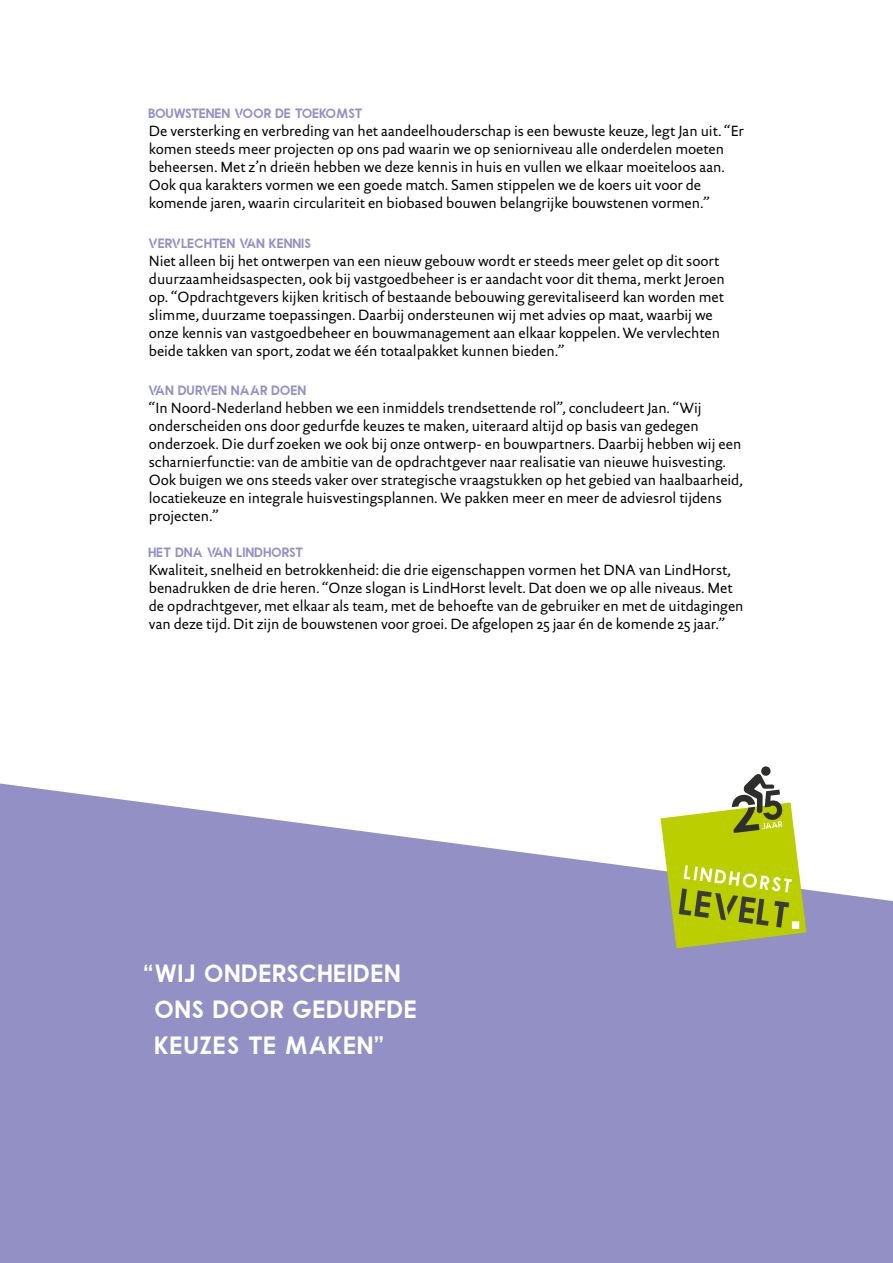
<style>
.page{position:relative;width:893px;height:1263px;background:#fff}
.page>*{position:absolute;margin:0;border:0;box-sizing:border-box;transform-origin:0 0}
.t1{font:700 25.05px/35.7px "Qualy";letter-spacing:.03em;color:#fff}
.t2{font:15px/18px "DTL Documenta Sans ST";letter-spacing:-.005em;color:#000}
.t3{font:700 13.5px "Qualy";color:#9390c6}
</style>
<div class="page">
<svg style="left:0;top:783px;width:893px;height:480px;background:#9d9acb"></svg>
<svg style="left:761px;top:766px;width:10px;height:10px"></svg>
<svg style="left:661px;top:772px;width:145px;height:176px"></svg>
<p class="t3" style="left:149px;top:105px;width:216px">BOUWSTENEN VOOR DE TOEKOMST</p>
<p class="t2" style="left:149px;top:122px;width:597px">De versterking en verbreding van het aandeelhouderschap is een bewuste keuze, legt Jan uit. “Er komen steeds meer projecten op ons pad waarin we op seniorniveau alle onderdelen moeten beheersen. Met z’n drieën hebben we deze kennis in huis en vullen we elkaar moeiteloos aan.<br>Ook qua karakters vormen we een goede match. Samen stippelen we de koers uit voor de komende jaren, waarin circulariteit en biobased bouwen belangrijke bouwstenen vormen.”</p>
<p class="t3" style="left:149px;top:235px;width:164px">VERVLECHTEN VAN KENNIS</p>
<p class="t2" style="left:149px;top:251px;width:578px">Niet alleen bij het ontwerpen van een nieuw gebouw wordt er steeds meer gelet op dit soort duurzaamheidsaspecten, ook bij vastgoedbeheer is er aandacht voor dit thema, merkt Jeroen op. “Opdrachtgevers kijken kritisch of bestaande bebouwing gerevitaliseerd kan worden met slimme, duurzame toepassingen. Daarbij ondersteunen wij met advies op maat, waarbij we onze kennis van vastgoedbeheer en bouwmanagement aan elkaar koppelen. We vervlechten beide takken van sport, zodat we één totaalpakket kunnen bieden.”</p>
<p class="t3" style="left:149px;top:383px;width:160px">VAN DURVEN NAAR DOEN</p>
<p class="t2" style="left:149px;top:399px;width:595px">“In Noord-Nederland hebben we een inmiddels trendsettende rol”, concludeert Jan. “Wij onderscheiden ons door gedurfde keuzes te maken, uiteraard altijd op basis van gedegen onderzoek. Die durf zoeken we ook bij onze ontwerp- en bouwpartners. Daarbij hebben wij een scharnierfunctie: van de ambitie van de opdrachtgever naar realisatie van nieuwe huisvesting.<br>Ook buigen we ons steeds vaker over strategische vraagstukken op het gebied van haalbaarheid, locatiekeuze en integrale huisvestingsplannen. We pakken meer en meer de adviesrol tijdens projecten.”</p>
<p class="t3" style="left:149px;top:545px;width:156px">HET DNA VAN LINDHORST</p>
<p class="t2" style="left:149px;top:561px;width:596px">Kwaliteit, snelheid en betrokkenheid: die drie eigenschappen vormen het DNA van LindHorst, benadrukken de drie heren. “Onze slogan is LindHorst levelt. Dat doen we op alle niveaus. Met de opdrachtgever, met elkaar als team, met de behoefte van de gebruiker en met de uitdagingen van deze tijd. Dit zijn de bouwstenen voor groei. De afgelopen 25 jaar én de komende 25 jaar.”</p>
<h1 class="t1" style="left:155px;top:955px;width:264px;text-indent:-11px">“WIJ ONDERSCHEIDEN<br>ONS DOOR GEDURFDE<br>KEUZES TE MAKEN”</h1>
</div>
